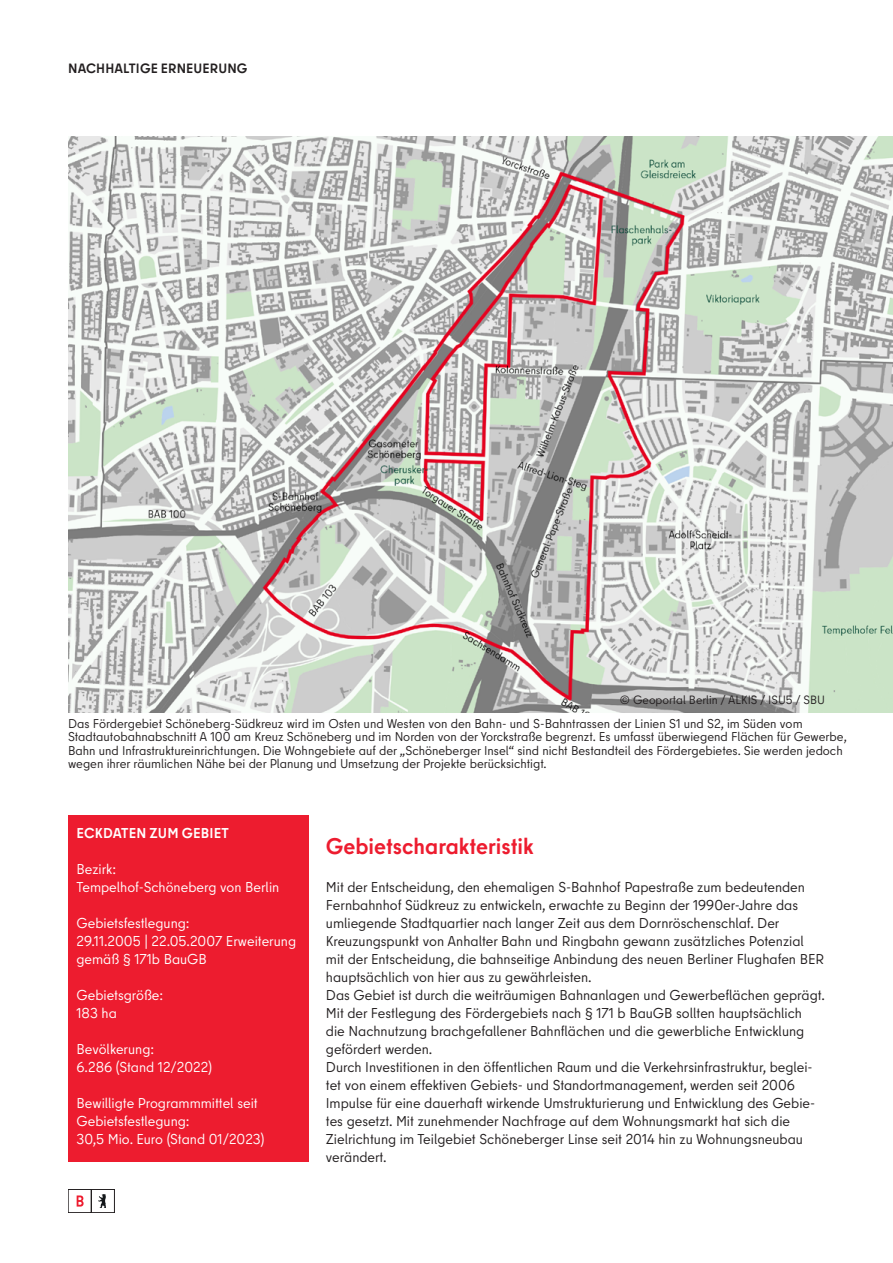
<style>
.page{position:relative;width:893px;height:1263px;background:#fff}
.page>*{position:absolute;margin:0;border:0;box-sizing:border-box;transform-origin:0 0}
.p-Charakt-Schluessel{font:700 22.5px "Berlin Type";color:#ed1c2f}
.p-Spaltentext{font:14.25px/18px "Berlin Type";color:#231f20}
.P-im-Kasten-schattiert{font:14.25px/18px "Berlin Type";color:#fff}
.P-im-Kasten-schattiert-2{font:700 14.25px "Berlin Type";letter-spacing:.01em;color:#fff}
.t1{font:700 13.5px "Berlin Type";letter-spacing:.01em;color:#231f20}
.p-bildunter-1sp{font:12.75px/13.5px "Berlin Type";color:#231f20}
.p-copyright{font:12px "Berlin Type";color:#231f20}
</style>
<div class="page">
<svg style="left:68px;top:1189px;width:47px;height:23px"></svg>
<img style="left:68px;top:136px;width:825px;height:576px">
<div style="left:68px;top:815px;width:241px;height:41px;background:#ed1c2f"></div>
<div style="left:68px;top:851px;width:241px;height:59px;background:#ed1c2f"></div>
<div style="left:68px;top:905px;width:241px;height:77px;background:#ed1c2f"></div>
<div style="left:68px;top:977px;width:241px;height:59px;background:#ed1c2f"></div>
<div style="left:68px;top:1031px;width:241px;height:59px;background:#ed1c2f"></div>
<div style="left:68px;top:1085px;width:241px;height:77px;background:#ed1c2f"></div>
<p class="t1" style="left:68px;top:59px;width:181px">NACHHALTIGE ERNEUERUNG</p>
<p class="p-copyright" style="left:620px;top:693px;width:206px">© Geoportal Berlin / ALKIS / ISU5 / SBU</p>
<p class="p-bildunter-1sp" style="left:68px;top:717px;width:780px">Das Fördergebiet Schöneberg-Südkreuz wird im Osten und Westen von den Bahn- und S-Bahntrassen der Linien S1 und S2, im Süden vom Stadtautobahnabschnitt A 100 am Kreuz Schöneberg und im Norden von der Yorckstraße begrenzt. Es umfasst überwiegend Flächen für Gewerbe, Bahn und Infrastruktureinrichtungen. Die Wohngebiete auf der „Schöneberger Insel“ sind nicht Bestandteil des Fördergebietes. Sie werden jedoch wegen ihrer räumlichen Nähe bei der Planung und Umsetzung der Projekte berücksichtigt.</p>
<p class="P-im-Kasten-schattiert-2" style="left:77px;top:824px;width:154px">ECKDATEN ZUM GEBIET</p>
<p class="P-im-Kasten-schattiert" style="left:77px;top:860px;width:204px">Bezirk:<br>Tempelhof-Schöneberg von Berlin</p>
<p class="P-im-Kasten-schattiert" style="left:77px;top:914px;width:221px">Gebietsfestlegung:<br>29.11.2005 | 22.05.2007 Erweiterung gemäß § 171b BauGB</p>
<p class="P-im-Kasten-schattiert" style="left:77px;top:986px;width:88px">Gebietsgröße:<br>183 ha</p>
<p class="P-im-Kasten-schattiert" style="left:77px;top:1040px;width:137px">Bevölkerung:<br>6.286 (Stand 12/2022)</p>
<p class="P-im-Kasten-schattiert" style="left:77px;top:1094px;width:189px">Bewilligte Programmmittel seit<br>Gebietsfestlegung:<br>30,5 Mio. Euro (Stand 01/2023)</p>
<p class="p-Charakt-Schluessel" style="left:326px;top:832px;width:209px">Gebietscharakteristik</p>
<p class="p-Spaltentext" style="left:326px;top:878px;width:500px">Mit der Entscheidung, den ehemaligen S-Bahnhof Papestraße zum bedeutenden Fernbahnhof Südkreuz zu entwickeln, erwachte zu Beginn der 1990er-Jahre das umliegende Stadtquartier nach langer Zeit aus dem Dornröschenschlaf. Der Kreuzungspunkt von Anhalter Bahn und Ringbahn gewann zusätzliches Potenzial mit der Entscheidung, die bahnseitige Anbindung des neuen Berliner Flughafen BER hauptsächlich von hier aus zu gewährleisten.</p>
<p class="p-Spaltentext" style="left:326px;top:986px;width:500px">Das Gebiet ist durch die weiträumigen Bahnanlagen und Gewerbeflächen geprägt.<br>Mit der Festlegung des Fördergebiets nach § 171 b BauGB sollten hauptsächlich<br>die Nachnutzung brachgefallener Bahnflächen und die gewerbliche Entwicklung gefördert werden.</p>
<p class="p-Spaltentext" style="left:326px;top:1058px;width:491px">Durch Investitionen in den öffentlichen Raum und die Verkehrsinfrastruktur, beglei&shy;tet von einem effektiven Gebiets- und Standortmanagement, werden seit 2006<br>Impulse für eine dauerhaft wirkende Umstrukturierung und Entwicklung des Gebie&shy;tes gesetzt. Mit zunehmender Nachfrage auf dem Wohnungsmarkt hat sich die Zielrichtung im Teilgebiet Schöneberger Linse seit 2014 hin zu Wohnungsneubau verändert.</p>
</div>
